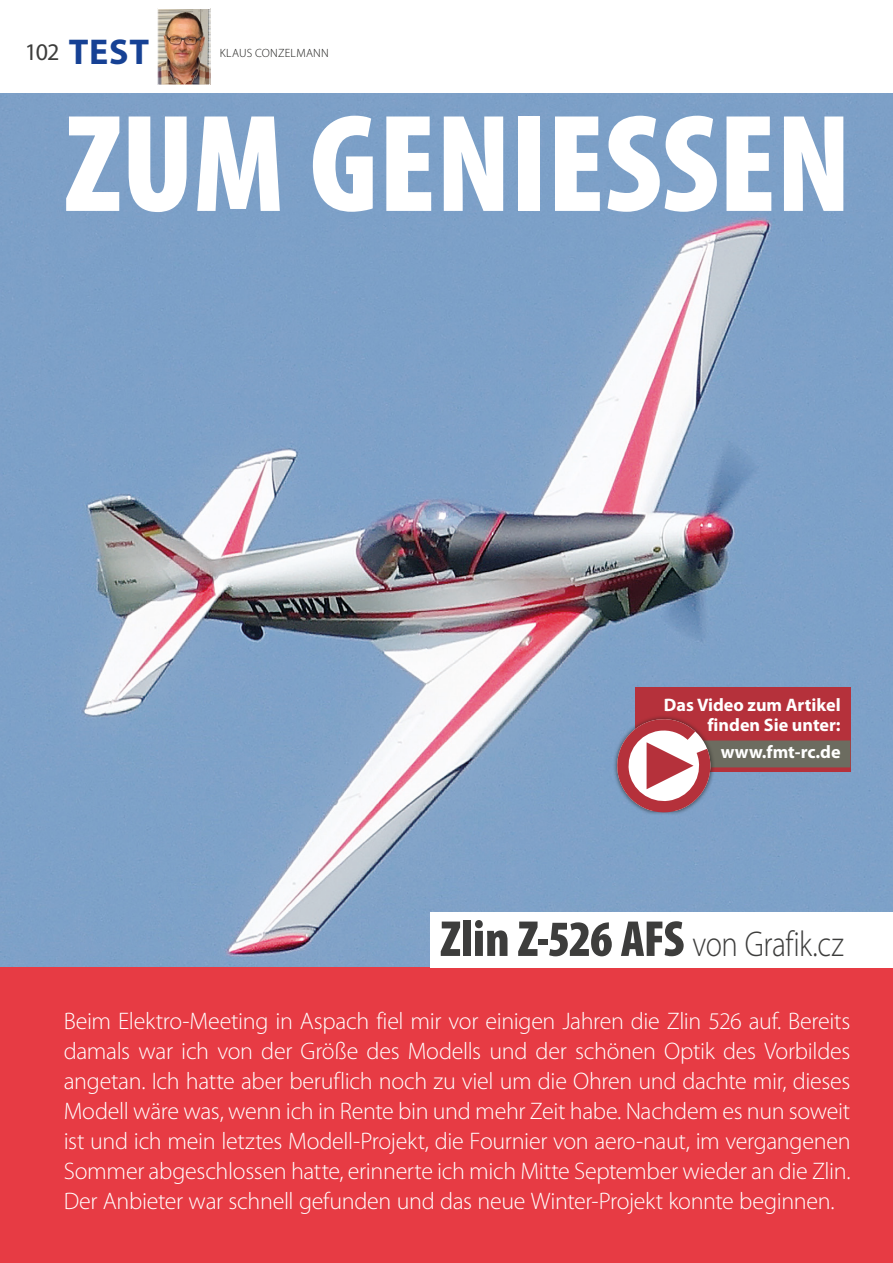
<style>
.page{position:relative;width:893px;height:1263px;background:#fff}
.page>*{position:absolute;margin:0;border:0;box-sizing:border-box;transform-origin:0 0}
.t1{font:900 condensed 140.1px "Myriad Pro";color:#fff}
.t2{font:900 condensed 51px "Myriad Pro";letter-spacing:-.02em;color:#3d3d3c}
.t3{font:700 36px "Myriad Pro";color:#164194}
.t4{font:300 24px/30px "Myriad Pro";letter-spacing:-.015em;color:#fff;text-align:justify}
.t5{font:700 18.15px/20.7px "Myriad Pro";color:#fff;text-align:right}
.t6{font:300 12px "Myriad Pro";letter-spacing:.02em;color:#1d1d1b}
.s1{font-weight:400;font-size:24px;color:#3d3d3c}
.s2{font-weight:300;font-size:36.75px;color:#1d1d1b}
.s3{font-weight:300;font-stretch:normal;font-size:36px}
</style>
<div class="page">
<img style="left:0;top:93px;width:893px;height:874px">
<div style="left:0;top:967px;width:893px;height:296px;background:#e73b44"></div>
<div style="left:430px;top:912px;width:463px;height:55px;background:#fff"></div>
<img style="left:157px;top:8px;width:54px;height:77px">
<div style="left:635px;top:687px;width:215px;height:85px;background:#b5313b"></div>
<div style="left:635px;top:740px;width:215px;height:27px;background:#6c6c60"></div>
<div style="left:612px;top:714px;width:103px;height:101px;background:#1d1d1b;opacity:.75"></div>
<svg style="left:614px;top:718px;width:99px;height:97px"></svg>
<h3 class="t3" style="left:25px;top:28px;width:141px"><span class="s1">102</span> TEST <span class="s2">|</span></h3>
<p class="t6" style="left:220px;top:47px;width:111px">KLAUS CONZELMANN</p>
<h1 class="t1" style="left:65px;top:86px;width:788px">ZUM GENIESSEN</h1>
<p class="t5" style="left:664px;top:693px;width:178px">Das Video zum Artikel finden Sie unter:</p>
<p class="t5" style="left:721px;top:741px;width:121px">www.fmt-rc.de</p>
<h2 class="t2" style="left:440px;top:910px;width:405px">Zlin Z-526 AFS <span class="s3">von Grafik.cz</span></h2>
<p class="t4" style="left:64px;top:1007px;width:788px">Beim Elektro-Meeting in Aspach fiel mir vor einigen Jahren die Zlin 526 auf. Bereits damals war ich von der Größe des Modells und der schönen Optik des Vorbildes angetan. Ich hatte aber beruflich noch zu viel um die Ohren und dachte mir, dieses Modell wäre was, wenn ich in Rente bin und mehr Zeit habe. Nachdem es nun soweit ist und ich mein letztes Modell-Projekt, die Fournier von aero-naut, im vergangenen Sommer abgeschlossen hatte, erinnerte ich mich Mitte September wieder an die Zlin.<br>Der Anbieter war schnell gefunden und das neue Winter-Projekt konnte beginnen.</p>
</div>
